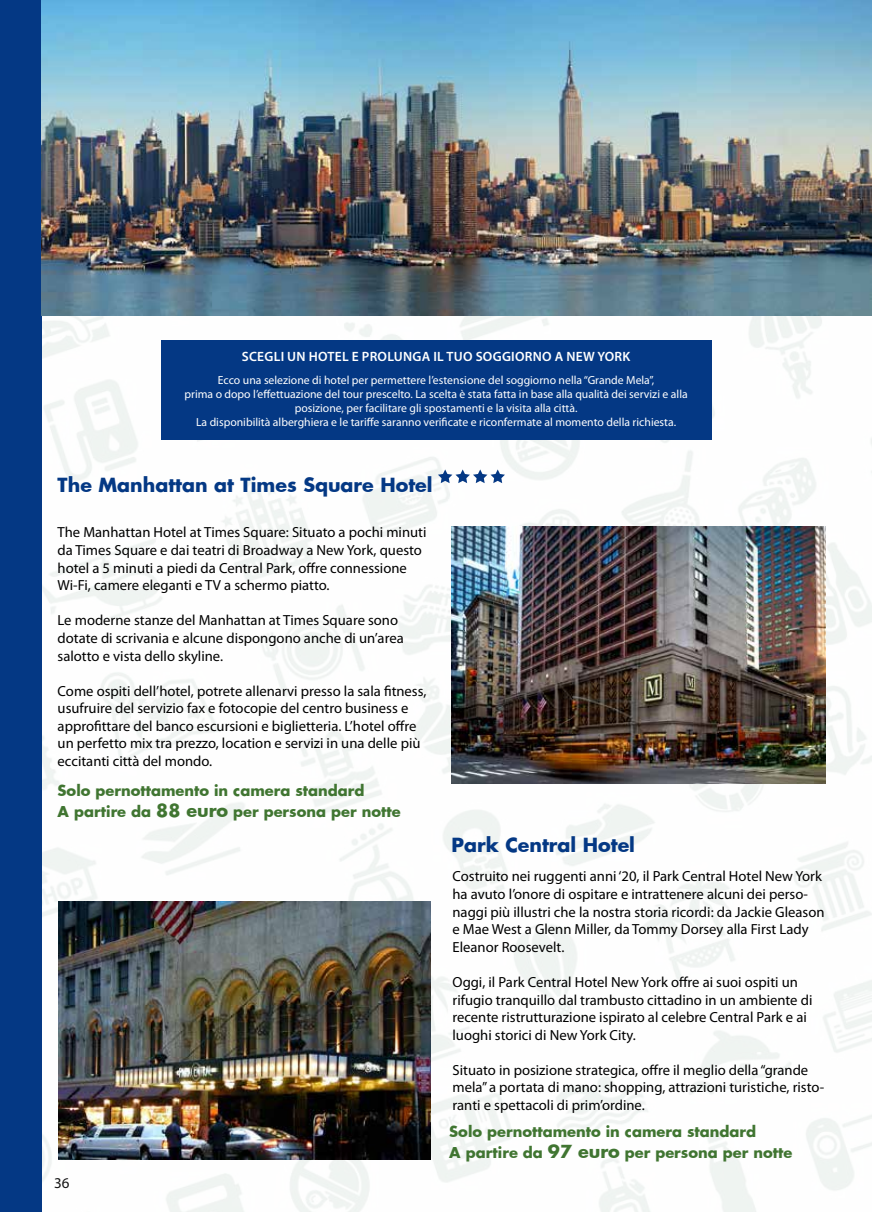
<style>
.page{position:relative;width:872px;height:1212px;background:#fff}
.page>*{position:absolute;margin:0;border:0;box-sizing:border-box;transform-origin:0 0}
.t1{font:700 19.05px "Futura";color:#043884}
.t2{font:15px "Myriad Pro";color:#000}
.t3{font:14.7px/17.5px "Myriad Pro";color:#000}
.t4{font:700 14.7px/21.1px "Futura";color:#407531}
.t5{font:600 13.5px "Myriad Pro";letter-spacing:.02em;color:#fff}
.t6{font:11.7px/14.1px "Myriad Pro";color:#fff;text-align:center}
.s1{font-size:17.55px}
</style>
<div class="page">
<img style="left:41px;top:315px;width:831px;height:897px">
<div style="left:0;top:0;width:41px;height:1212px;background:#043884"></div>
<div style="left:162px;top:340px;width:550px;height:100px;background:#043884"></div>
<img style="left:451px;top:526px;width:374px;height:257px">
<img style="left:58px;top:901px;width:373px;height:258px">
<svg style="left:438px;top:469px;width:67px;height:14px"></svg>
<img style="left:41px;top:0;width:831px;height:315px">
<p class="t5" style="left:242px;top:348px;width:390px">SCEGLI UN HOTEL E PROLUNGA IL TUO SOGGIORNO A NEW YORK</p>
<p class="t6" style="left:184px;top:373px;width:505px">Ecco una selezione di hotel per permettere l’estensione del soggiorno nella “Grande Mela”,<br>prima o dopo l’effettuazione del tour prescelto. La scelta è stata fatta in base alla qualità dei servizi e alla posizione, per facilitare gli spostamenti e la visita alla città.<br>La disponibilità alberghiera e le tariffe saranno verificate e riconfermate al momento della richiesta.</p>
<p class="t1" style="left:58px;top:472px;width:376px">The Manhattan at Times Square Hotel</p>
<p class="t3" style="left:58px;top:523px;width:370px">The Manhattan Hotel at Times Square: Situato a pochi minuti da Times Square e dai teatri di Broadway a New York, questo hotel a 5 minuti a piedi da Central Park, offre connessione Wi-Fi, camere eleganti e TV a schermo piatto.</p>
<p class="t3" style="left:58px;top:611px;width:348px">Le moderne stanze del Manhattan at Times Square sono dotate di scrivania e alcune dispongono anche di un’area salotto e vista dello skyline.</p>
<p class="t3" style="left:58px;top:682px;width:370px">Come ospiti dell’hotel, potrete allenarvi presso la sala fitness, usufruire del servizio fax e fotocopie del centro business e approfittare del banco escursioni e biglietteria. L’hotel offre un perfetto mix tra prezzo, location e servizi in una delle più eccitanti città del mondo.</p>
<p class="t4" style="left:58px;top:779px;width:344px">Solo pernottamento in camera standard<br>A partire da <span class="s1">88 euro</span> per persona per notte</p>
<p class="t2" style="left:54px;top:1174px;width:17px">36</p>
<p class="t1" style="left:451px;top:831px;width:185px">Park Central Hotel</p>
<p class="t3" style="left:452px;top:867px;width:373px">Costruito nei ruggenti anni ‘20, il Park Central Hotel New York ha avuto l’onore di ospitare e intrattenere alcuni dei perso&shy;naggi più illustri che la nostra storia ricordi: da Jackie Gleason e Mae West a Glenn Miller, da Tommy Dorsey alla First Lady Eleanor Roosevelt.</p>
<p class="t3" style="left:452px;top:973px;width:361px">Oggi, il Park Central Hotel New York offre ai suoi ospiti un rifugio tranquillo dal trambusto cittadino in un ambiente di recente ristrutturazione ispirato al celebre Central Park e ai luoghi storici di New York City.</p>
<p class="t3" style="left:452px;top:1061px;width:373px">Situato in posizione strategica, offre il meglio della “grande mela” a portata di mano: shopping, attrazioni turistiche, risto&shy;ranti e spettacoli di prim’ordine.</p>
<p class="t4" style="left:449px;top:1121px;width:344px">Solo pernottamento in camera standard<br>A partire da <span class="s1">97 euro</span> per persona per notte</p>
</div>
